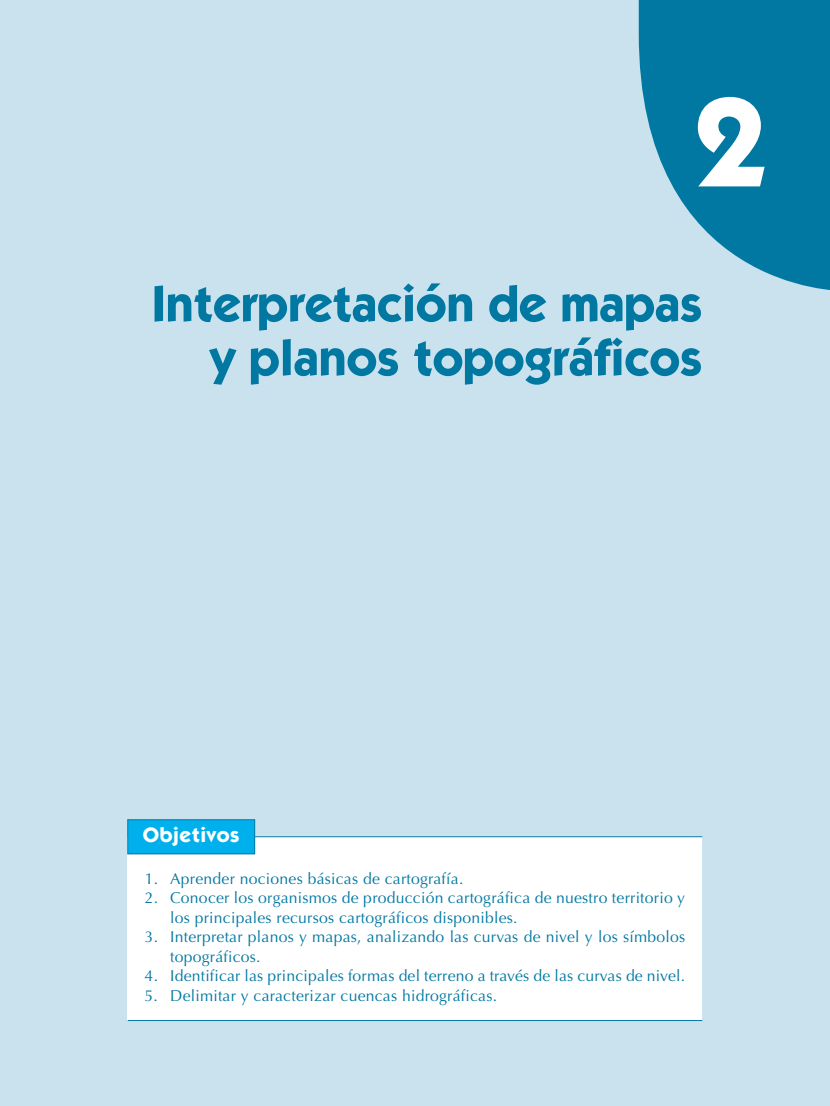
<style>
.page{position:relative;width:830px;height:1106px;background:#fff}
.page>*{position:absolute;margin:0;border:0;box-sizing:border-box;transform-origin:0 0}
.t1{font:700 127.5px "ITC Kabel Std";color:#fff}
.t2{font:700 51px/54px "ITC Kabel Std";color:#0078a2;text-align:right}
.t3{font:700 21px "ITC Kabel Std";letter-spacing:.025em;color:#fff}
.t4{font:15.75px/19.5px "Optima";letter-spacing:.015em;color:#0078a2}
</style>
<div class="page">
<div style="left:0;top:0;width:829px;height:1106px;background:#c9e2ee"></div>
<svg style="left:638px;top:0;width:191px;height:290px;fill:#0078a2"></svg>
<div style="left:128px;top:836px;width:574px;height:184px;background:#fff"></div>
<hr style="left:128px;top:836px;width:574px;height:1px;background:#0078a2">
<hr style="left:128px;top:1020px;width:574px;height:1px;background:#0078a2">
<div style="left:128px;top:820px;width:126px;height:33px;background:#00b0ec"></div>
<div style="left:127px;top:819px;width:128px;height:35px;border:1px solid #0078a2"></div>
<h1 class="t1" style="left:694px;top:95px;width:72px">2</h1>
<h2 class="t2" style="left:152px;top:281px;width:551px">Interpretación de mapas y planos topográficos</h2>
<h3 class="t3" style="left:143px;top:826px;width:98px">Objetivos</h3>
<p class="t4" style="left:145px;top:869px;width:320px">1. Aprender nociones básicas de cartografía.</p>
<p class="t4" style="left:170px;top:888px;width:516px;text-indent:-25px">2. Conocer los organismos de producción cartográfica de nuestro territorio y los principales recursos cartográficos disponibles.</p>
<p class="t4" style="left:170px;top:927px;width:516px;text-indent:-25px">3. Interpretar planos y mapas, analizando las curvas de nivel y los símbolos topográficos.</p>
<p class="t4" style="left:145px;top:966px;width:541px">4. Identificar las principales formas del terreno a través de las curvas de nivel.</p>
<p class="t4" style="left:144px;top:986px;width:354px">5. Delimitar y caracterizar cuencas hidrográficas.</p>
</div>
